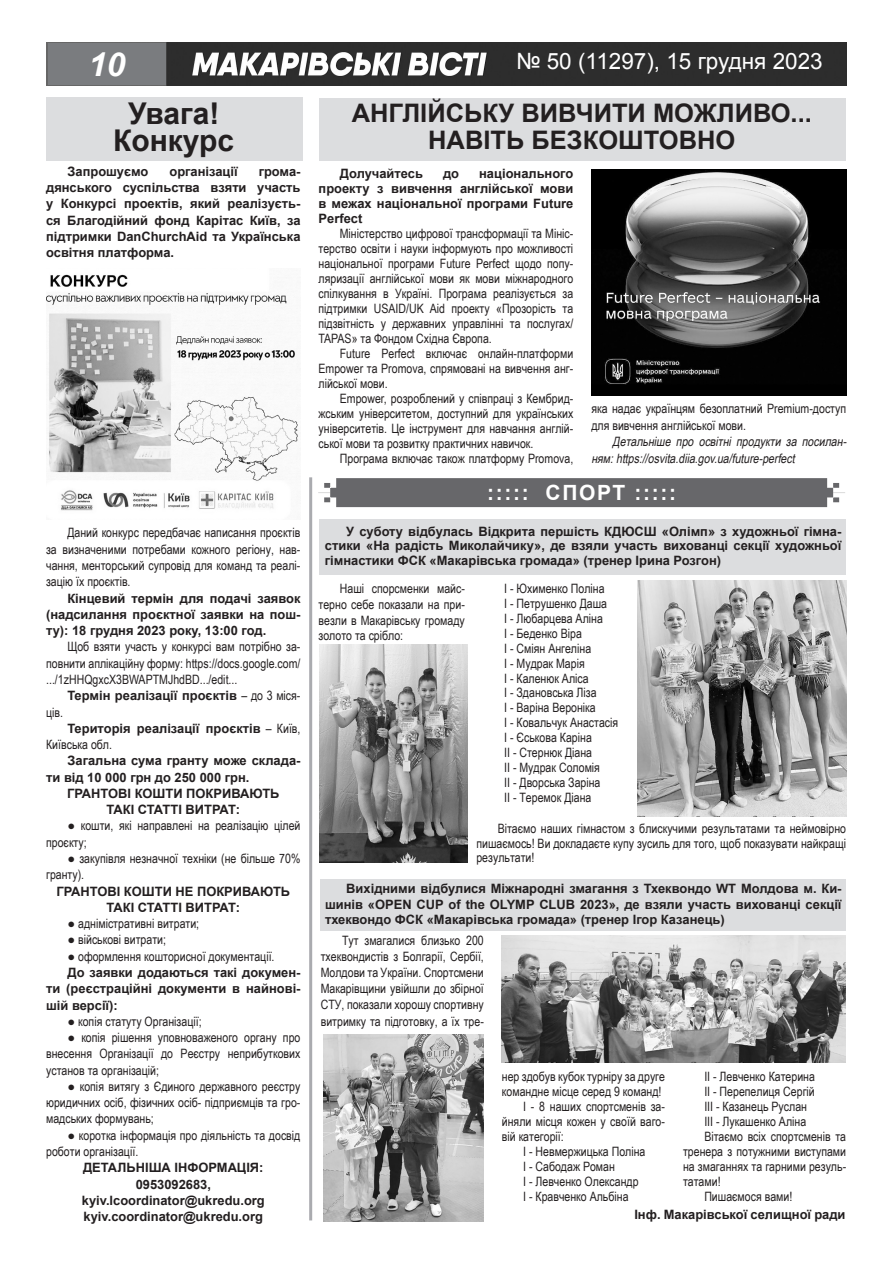
<style>
.page{position:relative;width:893px;height:1263px;background:#fff}
.page>*{position:absolute;margin:0;border:0;box-sizing:border-box;transform-origin:0 0}
.t1{font:italic 700 33px "Arial";color:#fff}
.заголовок_новий{font:700 30px "Arial";color:#231f20}
.заголовок_новий-2{font:700 25.5px "Arial";color:#231f20}
.t2{font:22.5px "Arial";color:#fff}
.заголовок_новий-3{font:700 21px "Arial";letter-spacing:.08em;color:#fff}
.текст{font:12.9px/15px "Arial Narrow";color:#231f20;text-align:justify}
.текст-2{font:700 12.9px/16.2px "Arial";color:#231f20;text-align:justify}
.текст-3{font:italic 12.9px/16.5px "Arial Narrow";color:#231f20}
.s1{font-family:"Arial Narrow";font-weight:400}
</style>
<div class="page">
<img style="left:47px;top:43px;width:799px;height:42px">
<div style="left:48px;top:43px;width:118px;height:42px;background:#7a7c7f"></div>
<svg style="left:318px;top:478px;width:527px;height:29px;background:#6f6f72"></svg>
<div style="left:319px;top:519px;width:526px;height:56px;background:#dcdddf"></div>
<hr style="left:309px;top:477px;width:3px;height:743px;background:#aaabaf">
<img style="left:638px;top:581px;width:208px;height:235px">
<img style="left:46px;top:274px;width:252px;height:237px">
<div style="left:46px;top:97px;width:257px;height:63px;background:#dcdddf"></div>
<div style="left:321px;top:879px;width:525px;height:51px;background:#dcdddf"></div>
<img style="left:320px;top:645px;width:148px;height:217px">
<div style="left:319px;top:98px;width:527px;height:62px;background:#dcdddf"></div>
<img style="left:591px;top:169px;width:255px;height:226px">
<img style="left:324px;top:1035px;width:160px;height:186px">
<img style="left:501px;top:935px;width:344px;height:128px">
<h1 class="t1" style="left:89px;top:43px;width:38px">10</h1>
<h3 class="t2" style="left:516px;top:47px;width:308px">№ 50 (11297), 15 грудня 2023</h3>
<p class="заголовок_новий" style="left:128px;top:94px;width:93px">Увага!</p>
<p class="заголовок_новий" style="left:113px;top:120px;width:123px">Конкурс</p>
<p class="текст-2" style="left:67px;top:164px;width:83px">Запрошуємо</p>
<p class="текст-2" style="left:169px;top:164px;width:70px">організації</p>
<p class="текст-2" style="left:46px;top:164px;width:256px;text-indent:213px">грома&shy;дянського суспільства взяти участь у Конкурсі проектів, який реалізуєть&shy;ся Благодійний фонд Карітас Київ, за підтримки DanChurchAid та Українська освітня платформа.</p>
<p class="текст" style="left:46px;top:524px;width:256px;line-height:16.2px;text-indent:21px">Даний конкурс передбачає написання проєктів за визначеними потребами кожного регіону, нав&shy;чання, менторський супровід для команд та реалі&shy;зацію їх проєктів.</p>
<p class="текст-2" style="left:46px;top:590px;width:256px;text-indent:21px">Кінцевий термін для подачі заявок (надсилання проєктної заявки на пош&shy;ту): 18 грудня 2023 року, 13:00 год.</p>
<p class="текст" style="left:46px;top:638px;width:256px;line-height:16.2px;text-indent:21px">Щоб взяти участь у конкурсі вам потрібно за&shy;повнити аплікаційну форму: https://docs.google.com/ .../1zHHQgxcX3BWAPTMJhdBD.../edit...</p>
<p class="текст-2" style="left:67px;top:688px;width:235px">Термін реалізації проєктів <span class="s1">– до 3 міся-</span></p>
<p class="текст" style="left:46px;top:704px;width:18px">ців.</p>
<p class="текст-2" style="left:46px;top:720px;width:256px;text-indent:21px">Територія реалізації проєктів <span class="s1">– Київ,<br>Київська обл.</span></p>
<p class="текст-2" style="left:46px;top:753px;width:256px;text-indent:21px">Загальна сума гранту може склада&shy;ти від 10 000 грн до 250 000 грн.</p>
<p class="текст-2" style="left:67px;top:786px;width:214px">ГРАНТОВІ КОШТИ ПОКРИВАЮТЬ</p>
<p class="текст-2" style="left:106px;top:802px;width:135px">ТАКІ СТАТТІ ВИТРАТ:</p>
<p class="текст" style="left:46px;top:817px;width:256px;line-height:16.2px;text-indent:21px">● кошти, які направлені на реалізацію цілей проєкту;</p>
<p class="текст" style="left:46px;top:850px;width:256px;line-height:16.2px;text-indent:21px">● закупівля незначної техніки (не більше 70% гранту).</p>
<p class="текст-2" style="left:56px;top:883px;width:235px">ГРАНТОВІ КОШТИ НЕ ПОКРИВАЮТЬ</p>
<p class="текст-2" style="left:106px;top:899px;width:135px">ТАКІ СТАТТІ ВИТРАТ:</p>
<p class="текст" style="left:67px;top:915px;width:133px">● аднімістративні витрати;</p>
<p class="текст" style="left:67px;top:932px;width:100px">● військові витрати;</p>
<p class="текст" style="left:67px;top:948px;width:209px">● оформлення кошторисної документації.</p>
<p class="текст-2" style="left:46px;top:965px;width:256px;text-indent:21px">До заявки додаються такі докумен&shy;ти (реєстраційні документи в найнові&shy;шій версії):</p>
<p class="текст" style="left:67px;top:1013px;width:136px">● копія статуту Організації;</p>
<p class="текст" style="left:46px;top:1029px;width:256px;line-height:16.2px;text-indent:21px">● копія рішення уповноваженого органу про внесення Організації до Реєстру неприбуткових установ та організацій;</p>
<p class="текст" style="left:46px;top:1078px;width:256px;line-height:16.2px;text-indent:21px">● копія витягу з Єдиного державного реєстру юридичних осіб, фізичних осіб- підприємців та гро&shy;мадських формувань;</p>
<p class="текст" style="left:46px;top:1126px;width:256px;line-height:16.2px;text-indent:21px">● коротка інформація про діяльність та досвід роботи організації.</p>
<p class="текст-2" style="left:83px;top:1160px;width:182px">ДЕТАЛЬНІША ІНФОРМАЦІЯ:</p>
<p class="текст-2" style="left:136px;top:1176px;width:77px">0953092683,</p>
<p class="текст-2" style="left:82px;top:1192px;width:184px">kyiv.lcoordinator@ukredu.org</p>
<p class="текст-2" style="left:84px;top:1209px;width:181px">kyiv.coordinator@ukredu.org</p>
<p class="заголовок_новий-2" style="left:352px;top:96px;width:462px">АНГЛІЙСЬКУ ВИВЧИТИ МОЖЛИВО...</p>
<p class="заголовок_новий-2" style="left:428px;top:123px;width:309px">НАВІТЬ БЕЗКОШТОВНО</p>
<p class="текст-2" style="left:340px;top:166px;width:85px">Долучайтесь</p>
<p class="текст-2" style="left:443px;top:166px;width:18px">до</p>
<p class="текст-2" style="left:319px;top:166px;width:256px;line-height:15px;text-indent:161px">національного проекту з вивчення англійської мови в межах національної програми Future Perfect</p>
<p class="текст" style="left:319px;top:225px;width:256px;text-indent:21px">Міністерство цифрової трансформації та Мініс&shy;терство освіти і науки інформують про можливості національної програми Future Perfect щодо попу&shy;ляризації англійської мови як мови міжнародного спілкування в Україні. Програма реалізується за підтримки USAID/UK Aid проекту «Прозорість та підзвітність у державних управлінні та послугах/ TAPAS» та Фондом Східна Європа.</p>
<p class="текст" style="left:319px;top:345px;width:256px;text-indent:21px">Future Perfect включає онлайн-платформи Empower та Promova, спрямовані на вивчення анг&shy;лійської мови.</p>
<p class="текст" style="left:319px;top:390px;width:256px;text-indent:21px">Empower, розроблений у співпраці з Кембрид&shy;жським університетом, доступний для українських університетів. Це інструмент для навчання англій&shy;ської мови та розвитку практичних навичок.</p>
<p class="текст" style="left:340px;top:450px;width:235px">Програма включає також платформу Promova,</p>
<p class="текст" style="left:591px;top:400px;width:256px;line-height:16.5px">яка надає українцям безоплатний Premium-доступ для вивчення англійської мови.</p>
<p class="текст-3" style="left:591px;top:433px;width:259px;text-indent:21px">Детальніше про освітні продукти за посилан&shy;ням:https://osvita.diia.gov.ua/future-perfect</p>
<p class="заголовок_новий-3" style="left:487px;top:478px;width:191px">::::: СПОРТ :::::</p>
<p class="текст-2" style="left:325px;top:524px;width:518px;line-height:14.4px;text-indent:21px">У суботу відбулась Відкрита першість КДЮСШ «Олімп» з художньої гімна&shy;стики «На радість Миколайчику», де взяли участь вихованці секції художньої гімнастики ФСК «Макарівська громада» (тренер Ірина Розгон)</p>
<p class="текст" style="left:319px;top:580px;width:148px;line-height:15.8px;text-indent:21px">Наші спорсменки майс&shy;терно себе показали на при&shy;везли в Макарівську громаду золото та срібло:</p>
<p class="текст" style="left:504px;top:581px;width:102px">І - Юхименко Поліна</p>
<p class="текст" style="left:504px;top:596px;width:104px">І - Петрушенко Даша</p>
<p class="текст" style="left:504px;top:611px;width:100px">І - Любарцева Аліна</p>
<p class="текст" style="left:504px;top:625px;width:79px">І - Беденко Віра</p>
<p class="текст" style="left:504px;top:640px;width:88px">І - Сміян Ангеліна</p>
<p class="текст" style="left:504px;top:655px;width:82px">І - Мудрак Марія</p>
<p class="текст" style="left:504px;top:670px;width:86px">І - Каленюк Аліса</p>
<p class="текст" style="left:504px;top:685px;width:94px">І - Здановська Ліза</p>
<p class="текст" style="left:504px;top:700px;width:93px">І - Варіна Вероніка</p>
<p class="текст" style="left:504px;top:715px;width:116px">І - Ковальчук Анастасія</p>
<p class="текст" style="left:504px;top:729px;width:89px">І - Єськова Каріна</p>
<p class="текст" style="left:504px;top:744px;width:89px">ІІ - Стернюк Діана</p>
<p class="текст" style="left:504px;top:759px;width:97px">ІІ - Мудрак Соломія</p>
<p class="текст" style="left:504px;top:774px;width:98px">ІІ - Дворська Заріна</p>
<p class="текст" style="left:504px;top:789px;width:89px">ІІ - Теремок Діана</p>
<p class="текст" style="left:476px;top:821px;width:371px;line-height:14.4px;text-indent:21px">Вітаємо наших гімнастом з блискучими результатами та неймовірно пишаємось! Ви докладаєте купу зусиль для того, щоб показувати найкращі результати!</p>
<p class="текст-2" style="left:325px;top:881px;width:518px;line-height:15.8px;text-indent:21px">Вихідними відбулися Міжнародні змагання з Тхеквондо WT Молдова м. Ки&shy;шинів «OPEN CUP of the OLYMP CLUB 2023», де взяли участь вихованці секції тхеквондо ФСК «Макарівська громада» (тренер Ігор Казанець)</p>
<p class="текст" style="left:321px;top:932px;width:165px;line-height:16.2px;text-indent:21px">Тут змагалися близько 200 тхеквондистів з Болгарії, Сербії, Молдови та України. Спортсмени Макарівщини увійшли до збірної СТУ, показали хорошу спортивну витримку та підготовку, а їх тре-</p>
<p class="текст" style="left:502px;top:1068px;width:165px">нер здобув кубок турніру за друге командне місце серед 9 команд!</p>
<p class="текст" style="left:502px;top:1098px;width:165px;text-indent:21px">І - 8 наших спортсменів за&shy;йняли місця кожен у своїй ваго&shy;вій категорії:</p>
<p class="текст" style="left:523px;top:1143px;width:124px">І - Невмержицька Поліна</p>
<p class="текст" style="left:523px;top:1158px;width:93px">І - Сабодаж Роман</p>
<p class="текст" style="left:523px;top:1173px;width:117px">І - Левченко Олександр</p>
<p class="текст" style="left:523px;top:1188px;width:107px">І - Кравченко Альбіна</p>
<p class="текст" style="left:704px;top:1068px;width:112px">ІІ - Левченко Катерина</p>
<p class="текст" style="left:704px;top:1083px;width:112px">ІІ - Перепелиця Сергій</p>
<p class="текст" style="left:704px;top:1098px;width:104px">ІІІ - Казанець Руслан</p>
<p class="текст" style="left:704px;top:1113px;width:103px">ІІІ - Лукашенко Аліна</p>
<p class="текст" style="left:683px;top:1128px;width:165px;text-indent:21px">Вітаємо всіх спортсменів та тренера з потужними виступами на змаганнях та гарними резуль&shy;татами!</p>
<p class="текст" style="left:704px;top:1188px;width:90px">Пишаємося вами!</p>
<p class="текст-2" style="left:634px;top:1206px;width:213px">Інф. Макарівської селищної ради</p>
</div>
